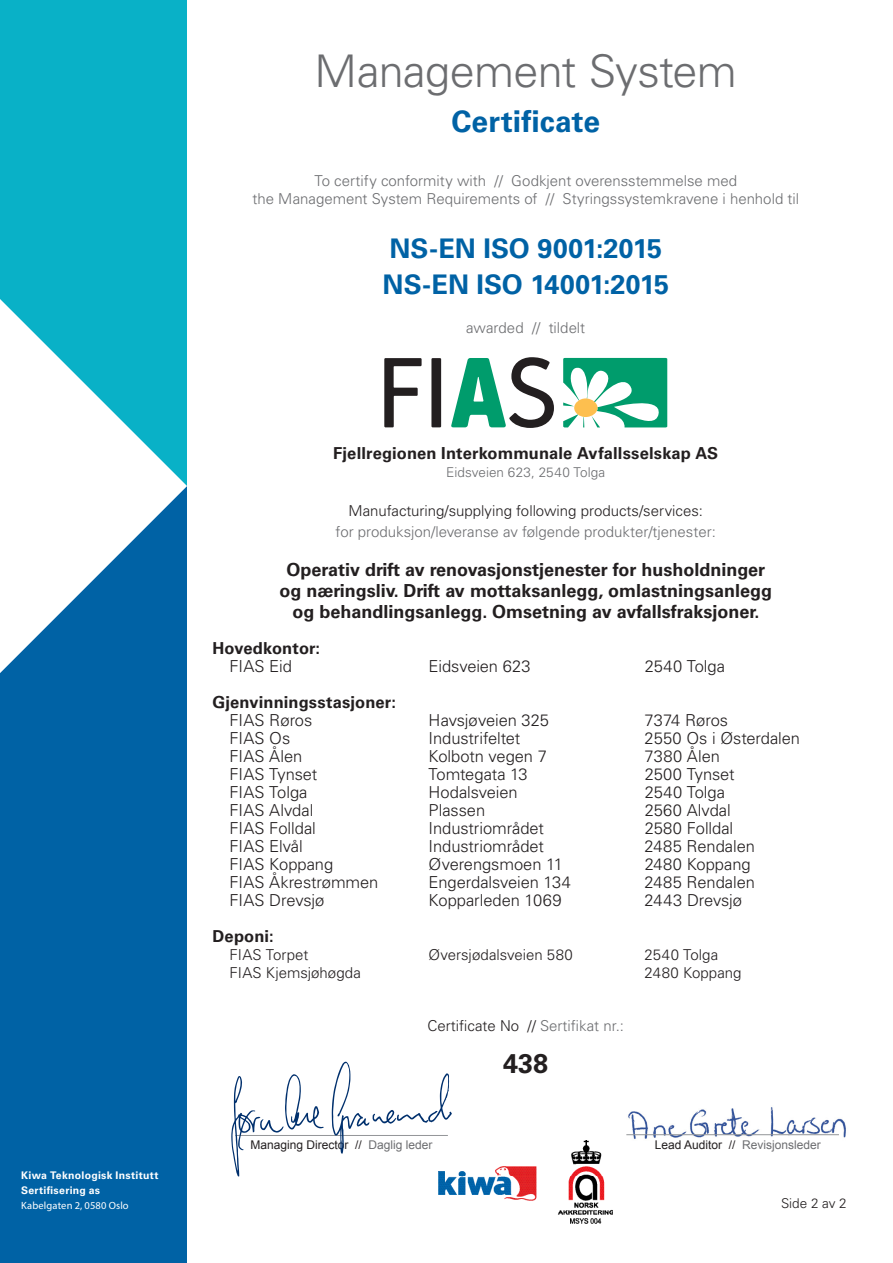
<style>
.page{position:relative;width:893px;height:1263px;background:#fff}
.page>*{position:absolute;margin:0;border:0;box-sizing:border-box;transform-origin:0 0}
.certificate_title{font:300 45px "Univers LT Std";letter-spacing:-.015em;color:#6c6d70}
.certificate{font:700 30px "Univers LT Std";letter-spacing:.005em;color:#0062a5}
.certificate-2{font:700 27px "Univers LT Std";letter-spacing:-.005em;color:#0062a5}
.t1{font:700 27px "Univers LT Std";color:#231f20}
.t2{font:700 18px "Univers LT Std";color:#231f20}
.explanation_text{font:300 16.5px "Univers LT Std";letter-spacing:-.005em;color:#231f20}
.explanation_text-2{font:700 16.5px "Univers LT Std";letter-spacing:.005em;color:#231f20}
.explanation_text-3{font:300 15px "Univers LT Std";color:#6c6d70}
.explanation_text-4{font:300 15px "Univers LT Std";color:#231f20}
.explanation_text-5{font:300 13.5px "Univers LT Std";letter-spacing:.005em;color:#6c6d70}
.t3{font:300 13.5px "Univers LT Std";color:#231f20}
.t4{font:12px "Arial";color:#231f20}
.t5{font:12px "Arial";color:#6c6d70}
.t6{font:700 10.5px/15px "Univers LT Std";letter-spacing:.025em;color:#fff}
.t7{font:10.5px "Myriad Pro";letter-spacing:.015em;color:#fff}
.s1{color:#6c6d70}
.s2{color:#231f20}
</style>
<div class="page">
<div style="left:0;top:486px;width:187px;height:777px;background:#0062a5"></div>
<div style="left:0;top:0;width:187px;height:486px;background:#09b1c7"></div>
<svg style="left:0;top:299px;width:187px;height:374px;fill:#fff"></svg>
<img style="left:626px;top:1107px;width:220px;height:32px">
<hr style="left:235px;top:1135px;width:213px;height:1px;background:#939598">
<hr style="left:626px;top:1134px;width:213px;height:1px;background:#939598">
<img style="left:439px;top:1140px;width:174px;height:83px">
<svg style="left:563px;top:358px;width:104px;height:70px"></svg>
<svg style="left:451px;top:357px;width:103px;height:71px"></svg>
<svg style="left:384px;top:358px;width:38px;height:69px"></svg>
<div style="left:431px;top:358px;width:10px;height:69px;background:#231f20"></div>
<div style="left:574px;top:398px;width:24px;height:19px;background:#fdbf4f;border-radius:50%"></div>
<svg style="left:332px;top:1062px;width:120px;height:92px"></svg>
<svg style="left:231px;top:1074px;width:93px;height:102px"></svg>
<p class="t6" style="left:21px;top:1168px;width:139px">Kiwa Teknologisk Institutt<br>Sertifisering as</p>
<p class="t7" style="left:21px;top:1199px;width:109px">Kabelgaten 2, 0580 Oslo</p>
<p class="certificate_title" style="left:315px;top:44px;width:424px">Management System</p>
<p class="certificate" style="left:451px;top:103px;width:150px">Certificate</p>
<p class="explanation_text-3" style="left:314px;top:171px;width:424px">To certify conformity with // Godkjent overensstemmelse med</p>
<p class="explanation_text-3" style="left:252px;top:189px;width:548px">the Management System Requirements of // Styringssystemkravene i henhold til</p>
<p class="certificate-2" style="left:389px;top:232px;width:274px">NS-EN ISO 9001:2015</p>
<p class="certificate-2" style="left:383px;top:268px;width:288px">NS-EN ISO 14001:2015</p>
<p class="explanation_text-3" style="left:466px;top:318px;width:120px">awarded // tildelt</p>
<p class="explanation_text-2" style="left:333px;top:443px;width:387px">Fjellregionen Interkommunale Avfallsselskap AS</p>
<p class="explanation_text-5" style="left:446px;top:464px;width:161px">Eidsveien 623, 2540 Tolga</p>
<p class="explanation_text-4" style="left:349px;top:501px;width:356px">Manufacturing/supplying following products/services:</p>
<p class="explanation_text-3" style="left:336px;top:522px;width:382px">for produksjon/leveranse av følgende produkter/tjenester:</p>
<p class="t2" style="left:286px;top:559px;width:480px">Operativ drift av renovasjonstjenester for husholdninger</p>
<p class="t2" style="left:279px;top:580px;width:494px">og næringsliv. Drift av mottaksanlegg, omlastningsanlegg</p>
<p class="t2" style="left:292px;top:601px;width:469px">og behandlingsanlegg. Omsetning av avfallsfraksjoner.</p>
<p class="explanation_text-2" style="left:213px;top:638px;width:109px">Hovedkontor:</p>
<p class="explanation_text" style="left:230px;top:656px;width:64px">FIAS Eid</p>
<p class="explanation_text" style="left:429px;top:656px;width:104px">Eidsveien 623</p>
<p class="explanation_text" style="left:645px;top:656px;width:82px">2540 Tolga</p>
<p class="explanation_text-2" style="left:213px;top:692px;width:185px">Gjenvinningsstasjoner:</p>
<p class="explanation_text" style="left:230px;top:710px;width:84px">FIAS Røros</p>
<p class="explanation_text" style="left:429px;top:710px;width:122px">Havsjøveien 325</p>
<p class="explanation_text" style="left:645px;top:710px;width:85px">7374 Røros</p>
<p class="explanation_text" style="left:230px;top:728px;width:62px">FIAS Os</p>
<p class="explanation_text" style="left:429px;top:728px;width:93px">Industrifeltet</p>
<p class="explanation_text" style="left:645px;top:728px;width:157px">2550 Os i Østerdalen</p>
<p class="explanation_text" style="left:230px;top:746px;width:74px">FIAS Ålen</p>
<p class="explanation_text" style="left:429px;top:746px;width:120px">Kolbotn vegen 7</p>
<p class="explanation_text" style="left:645px;top:746px;width:77px">7380 Ålen</p>
<p class="explanation_text" style="left:230px;top:764px;width:89px">FIAS Tynset</p>
<p class="explanation_text" style="left:429px;top:764px;width:101px">Tomtegata 13</p>
<p class="explanation_text" style="left:645px;top:764px;width:92px">2500 Tynset</p>
<p class="explanation_text" style="left:230px;top:782px;width:79px">FIAS Tolga</p>
<p class="explanation_text" style="left:429px;top:782px;width:91px">Hodalsveien</p>
<p class="explanation_text" style="left:645px;top:782px;width:82px">2540 Tolga</p>
<p class="explanation_text" style="left:230px;top:800px;width:85px">FIAS Alvdal</p>
<p class="explanation_text" style="left:429px;top:800px;width:58px">Plassen</p>
<p class="explanation_text" style="left:645px;top:800px;width:88px">2560 Alvdal</p>
<p class="explanation_text" style="left:230px;top:818px;width:88px">FIAS Folldal</p>
<p class="explanation_text" style="left:429px;top:818px;width:117px">Industriområdet</p>
<p class="explanation_text" style="left:645px;top:818px;width:90px">2580 Folldal</p>
<p class="explanation_text" style="left:230px;top:836px;width:75px">FIAS Elvål</p>
<p class="explanation_text" style="left:429px;top:836px;width:117px">Industriområdet</p>
<p class="explanation_text" style="left:645px;top:836px;width:112px">2485 Rendalen</p>
<p class="explanation_text" style="left:230px;top:854px;width:105px">FIAS Koppang</p>
<p class="explanation_text" style="left:429px;top:854px;width:136px">Øverengsmoen 11</p>
<p class="explanation_text" style="left:645px;top:854px;width:107px">2480 Koppang</p>
<p class="explanation_text" style="left:230px;top:872px;width:150px">FIAS Åkrestrømmen</p>
<p class="explanation_text" style="left:429px;top:872px;width:144px">Engerdalsveien 134</p>
<p class="explanation_text" style="left:645px;top:872px;width:112px">2485 Rendalen</p>
<p class="explanation_text" style="left:230px;top:890px;width:96px">FIAS Drevsjø</p>
<p class="explanation_text" style="left:429px;top:890px;width:134px">Kopparleden 1069</p>
<p class="explanation_text" style="left:645px;top:890px;width:99px">2443 Drevsjø</p>
<p class="explanation_text-2" style="left:213px;top:926px;width:63px">Deponi:</p>
<p class="explanation_text-4" style="left:230px;top:945px;width:80px">FIAS Torpet</p>
<p class="explanation_text-4" style="left:429px;top:945px;width:146px">Øversjødalsveien 580</p>
<p class="explanation_text-4" style="left:645px;top:945px;width:75px">2540 Tolga</p>
<p class="explanation_text-4" style="left:230px;top:963px;width:133px">FIAS Kjemsjøhøgda</p>
<p class="explanation_text-4" style="left:645px;top:963px;width:98px">2480 Koppang</p>
<p class="explanation_text-4" style="left:428px;top:1017px;width:198px">Certificate No // <span class="s1">Sertifikat nr.:</span></p>
<p class="t1" style="left:503px;top:1048px;width:47px">438</p>
<p class="t4" style="left:251px;top:1136px;width:184px">Managing Director // <span class="s1">Daglig leder</span></p>
<p class="t5" style="left:655px;top:1136px;width:168px"><span class="s2">Lead Auditor //</span> Revisjonsleder</p>
<p class="t3" style="left:781px;top:1195px;width:67px">Side 2 av 2</p>
</div>
